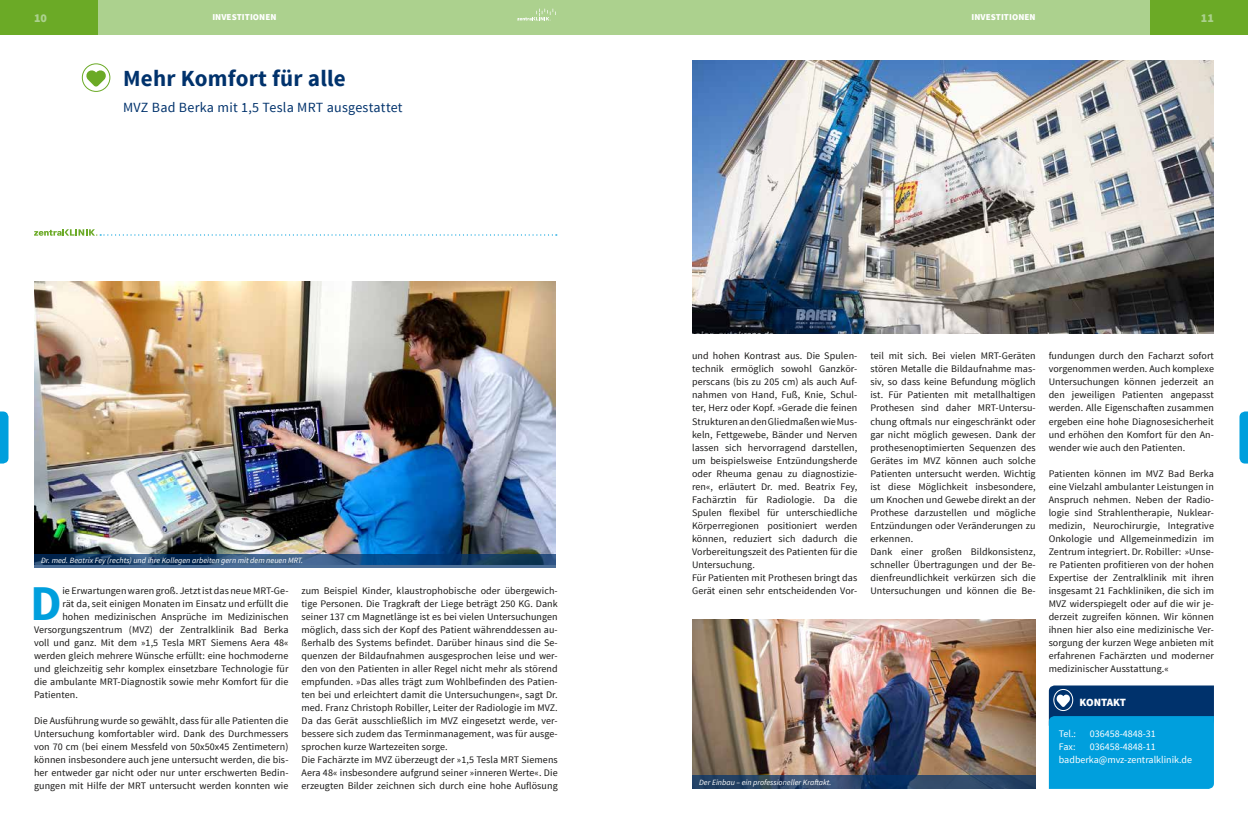
<style>
.page{position:relative;width:1248px;height:823px;background:#fff}
.page>*{position:absolute;margin:0;border:0;box-sizing:border-box;transform-origin:0 0}
.t1{font:700 49.9px "Source Sans Pro";color:#009fdd}
.t2{font:700 23px "Source Sans Pro";letter-spacing:.01em;color:#00326c}
.t3{font:14px "Source Sans Pro";letter-spacing:.02em;color:#00326c}
.t4{font:900 12px "Source Sans Pro";color:#acd18e}
.t5{font:900 11px "Source Sans Pro";letter-spacing:-.015em;color:#fff}
.t6{font:10px/13px "Source Sans Pro";letter-spacing:.01em;color:#181716;text-align:justify}
.t7{font:10px/13px "Source Sans Pro";color:#fff;text-align:center}
.t8{font:900 9px "Source Sans Pro";letter-spacing:.01em;color:#fff}
.t9{font:italic 8px "Source Sans Pro";color:#fff}
</style>
<div class="page">
<svg style="left:0;top:411px;width:9px;height:52px"></svg>
<svg style="left:1239px;top:411px;width:8px;height:52px"></svg>
<img style="left:692px;top:60px;width:521px;height:273px">
<div style="left:0;top:0;width:1247px;height:34px;background:#acd18e"></div>
<div style="left:0;top:0;width:97px;height:34px;background:#6baa26"></div>
<svg style="left:517px;top:9px;width:39px;height:12px"></svg>
<svg style="left:34px;top:229px;width:522px;height:6px"></svg>
<svg style="left:86px;top:70px;width:20px;height:16px"></svg>
<div style="left:82px;top:63px;width:28px;height:29px;border:1px solid #6baa26;border-radius:50%"></div>
<div style="left:1150px;top:0;width:97px;height:34px;background:#6baa26"></div>
<img style="left:692px;top:619px;width:343px;height:156px">
<img style="left:34px;top:281px;width:522px;height:273px">
<svg style="left:34px;top:554px;width:522px;height:13px;background:#224a76"></svg>
<svg style="left:1048px;top:685px;width:165px;height:103px;background:#0582bd"></svg>
<svg style="left:692px;top:775px;width:343px;height:13px;background:#284467"></svg>
<p class="t4" style="left:34px;top:10px;width:15px">10</p>
<p class="t8" style="left:212px;top:12px;width:66px">INVESTITIONEN</p>
<h2 class="t2" style="left:123px;top:64px;width:224px">Mehr Komfort für alle</h2>
<h3 class="t3" style="left:123px;top:99px;width:281px">MVZ Bad Berka mit 1,5 Tesla MRT ausgestattet</h3>
<p class="t9" style="left:41px;top:555px;width:263px">Dr. med. Beatrix Fey (rechts) und ihre Kollegen arbeiten gern mit dem neuen MRT.</p>
<h1 class="t1" style="left:30px;top:570px;width:33px">D</h1>
<p class="t6" style="left:62px;top:583px;width:227px">ie Erwartungen waren groß. Jetzt ist das neue MRT-Ge-</p>
<p class="t6" style="left:62px;top:596px;width:227px">rät da, seit einigen Monaten im Einsatz und erfüllt die</p>
<p class="t6" style="left:62px;top:609px;width:227px">hohen medizinischen Ansprüche im Medizinischen</p>
<p class="t6" style="left:34px;top:622px;width:256px">Versorgungszentrum (MVZ) der Zentralklinik Bad Berka</p>
<p class="t6" style="left:34px;top:635px;width:256px">voll und ganz. Mit dem »1,5 Tesla MRT Siemens Aera 48«</p>
<p class="t6" style="left:34px;top:648px;width:256px">werden gleich mehrere Wünsche erfüllt: eine hochmoderne</p>
<p class="t6" style="left:34px;top:661px;width:256px">und gleichzeitig sehr komplex einsetzbare Technologie für</p>
<p class="t6" style="left:34px;top:674px;width:256px">die ambulante MRT-Diagnostik sowie mehr Komfort für die</p>
<p class="t6" style="left:34px;top:687px;width:45px">Patienten.</p>
<p class="t6" style="left:34px;top:713px;width:256px">Die Ausführung wurde so gewählt, dass für alle Patienten die Untersuchung komfortabler wird. Dank des Durchmessers von 70 cm (bei einem Messfeld von 50x50x45 Zentimetern) können insbesondere auch jene untersucht werden, die bis&shy;her entweder gar nicht oder nur unter erschwerten Bedin&shy;gungen mit Hilfe der MRT untersucht werden konnten wie</p>
<p class="t6" style="left:301px;top:583px;width:258px;text-align:left">zum Beispiel Kinder, klaustrophobische oder übergewich&shy;tige Personen. Die Tragkraft der Liege beträgt 250 KG. Dank seiner 137 cm Magnetlänge ist es bei vielen Untersuchungen möglich, dass sich der Kopf des Patient währenddessen au&shy;ßerhalb des Systems befindet. Darüber hinaus sind die Se&shy;quenzen der Bildaufnahmen ausgesprochen leise und wer&shy;den von den Patienten in aller Regel nicht mehr als störend empfunden. »Das alles trägt zum Wohlbefinden des Patien&shy;ten bei und erleichtert damit die Untersuchungen«, sagt Dr. med. Franz Christoph Robiller, Leiter der Radiologie im MVZ.<br>Da das Gerät ausschließlich im MVZ eingesetzt werde, ver&shy;bessere sich zudem das Terminmanagement, was für ausge&shy;sprochen kurze Wartezeiten sorge.<br>Die Fachärzte im MVZ überzeugt der »1,5 Tesla MRT Siemens Aera 48« insbesondere aufgrund seiner »inneren Werte«. Die erzeugten Bilder zeichnen sich durch eine hohe Auflösung</p>
<p class="t8" style="left:971px;top:12px;width:66px">INVESTITIONEN</p>
<p class="t4" style="left:1200px;top:10px;width:15px">11</p>
<p class="t6" style="left:692px;top:349px;width:167px;text-align:left">und hohen Kontrast aus. Die Spulen&shy;technik ermöglich sowohl Ganzkör&shy;perscans (bis zu 205 cm) als auch Auf&shy;nahmen von Hand, Fuß, Knie, Schul&shy;ter, Herz oder Kopf. »Gerade die feinen Strukturen an den Gliedmaßen wie Mus&shy;keln, Fettgewebe, Bänder und Nerven lassen sich hervorragend darstellen, um beispielsweise Entzündungsherde oder Rheuma genau zu diagnostizie&shy;ren«, erläutert Dr. med. Beatrix Fey, Fachärztin für Radiologie. Da die Spulen flexibel für unterschiedliche Körperregionen positioniert werden können, reduziert sich dadurch die Vorbereitungszeit des Patienten für die Untersuchung.<br>Für Patienten mit Prothesen bringt das Gerät einen sehr entscheidenden Vor-</p>
<p class="t6" style="left:870px;top:349px;width:167px;text-align:left">teil mit sich. Bei vielen MRT-Geräten stören Metalle die Bildaufnahme mas&shy;siv, so dass keine Befundung möglich ist. Für Patienten mit metallhaltigen Prothesen sind daher MRT-Untersu&shy;chung oftmals nur eingeschränkt oder gar nicht möglich gewesen. Dank der prothesenoptimierten Sequenzen des Gerätes im MVZ können auch solche Patienten untersucht werden. Wichtig ist diese Möglichkeit insbesondere, um Knochen und Gewebe direkt an der Prothese darzustellen und mögliche Entzündungen oder Veränderungen zu erkennen.<br>Dank einer großen Bildkonsistenz, schneller Übertragungen und der Be&shy;dienfreundlichkeit verkürzen sich die Untersuchungen und können die Be-</p>
<p class="t6" style="left:1048px;top:349px;width:167px">fundungen durch den Facharzt sofort vorgenommen werden. Auch komplexe Untersuchungen können jederzeit an den jeweiligen Patienten angepasst werden. Alle Eigenschaften zusammen ergeben eine hohe Diagnosesicherheit und erhöhen den Komfort für den An&shy;wender wie auch den Patienten.</p>
<p class="t6" style="left:1048px;top:466px;width:167px">Patienten können im MVZ Bad Berka eine Vielzahl ambulanter Leistungen in Anspruch nehmen. Neben der Radio&shy;logie sind Strahlentherapie, Nuklear&shy;medizin, Neurochirurgie, Integrative Onkologie und Allgemeinmedizin im Zentrum integriert. Dr. Robiller: »Unse&shy;re Patienten profitieren von der hohen Expertise der Zentralklinik mit ihren insgesamt 21 Fachkliniken, die sich im MVZ widerspiegelt oder auf die wir je&shy;derzeit zugreifen können. Wir können ihnen hier also eine medizinische Ver&shy;sorgung der kurzen Wege anbieten mit erfahrenen Fachärzten und moderner medizinischer Ausstattung.«</p>
<p class="t5" style="left:1079px;top:694px;width:48px">KONTAKT</p>
<p class="t9" style="left:699px;top:776px;width:134px">Der Einbau – ein professioneller Kraftakt.</p>
<p class="t7" style="left:1058px;top:726px;width:19px">Tel.:</p>
<p class="t7" style="left:1089px;top:726px;width:67px">036458-4848-31</p>
<p class="t7" style="left:1058px;top:739px;width:18px">Fax:</p>
<p class="t7" style="left:1058px;top:739px;width:135px">036458-4848-11 badberka@mvz-zentralklinik.de</p>
</div>
